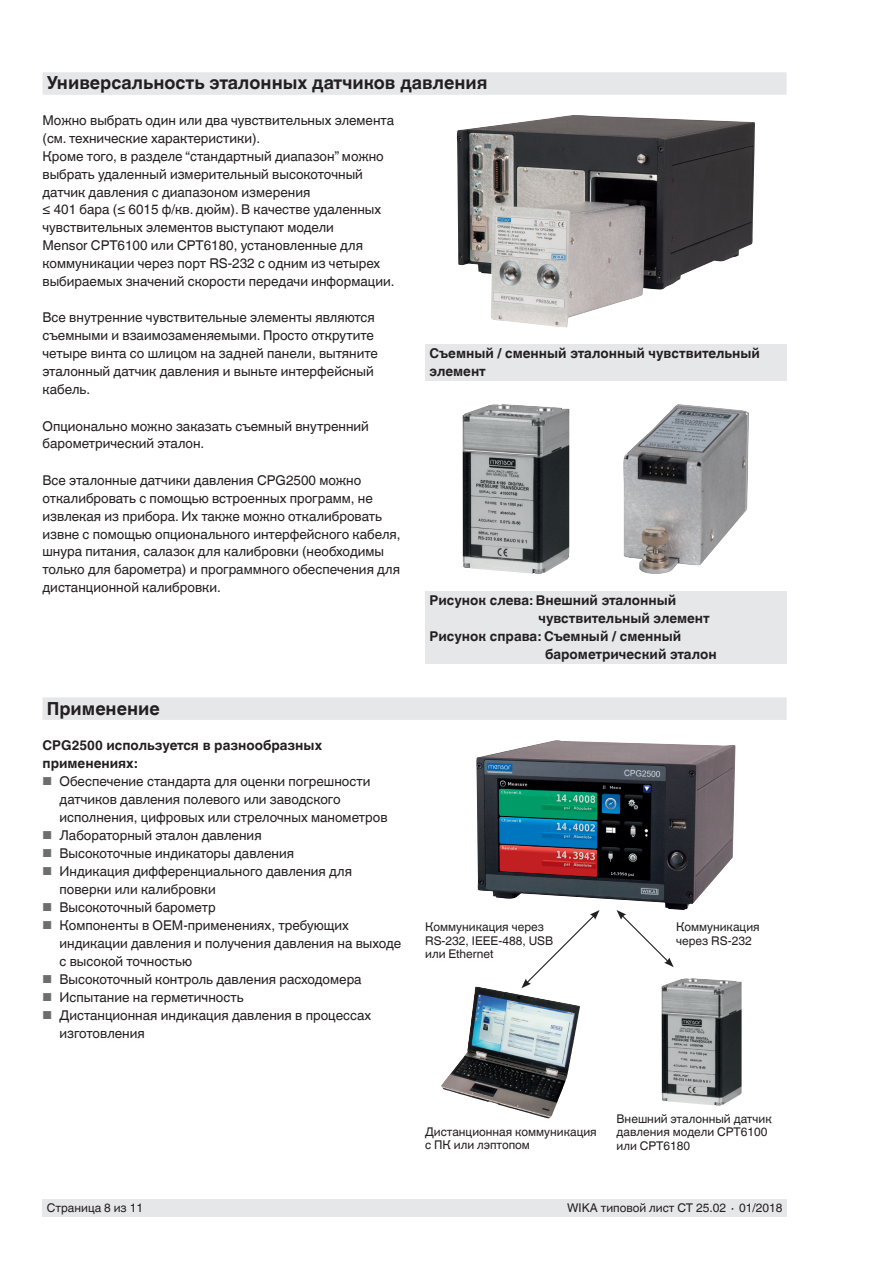
<style>
.page{position:relative;width:893px;height:1263px;background:#fff}
.page>*{position:absolute;margin:0;border:0;box-sizing:border-box;transform-origin:0 0}
.t1{font:700 18px "Helvetica World";color:#231f20}
.t2{font:13.5px/18px "Helvetica World";color:#231f20}
.t3{font:700 13.5px/18px "Helvetica World";color:#231f20}
.t4{font:12px/13.5px "Helvetica World";color:#231f20}
.s1{font-size:11.55px;color:#6c6d70}
</style>
<div class="page">
<div style="left:43px;top:1199px;width:744px;height:17px;background:#e6e7e9"></div>
<img style="left:441px;top:986px;width:35px;height:109px">
<svg style="left:617px;top:910px;width:57px;height:57px"></svg>
<svg style="left:521px;top:910px;width:79px;height:78px"></svg>
<div style="left:43px;top:72px;width:744px;height:23px;background:#e6e7e9"></div>
<div style="left:425px;top:344px;width:362px;height:37px;background:#e6e7e9"></div>
<img style="left:457px;top:115px;width:298px;height:213px">
<div style="left:425px;top:591px;width:362px;height:72px;background:#e6e7e9"></div>
<img style="left:463px;top:404px;width:106px;height:170px">
<img style="left:623px;top:404px;width:126px;height:170px">
<img style="left:476px;top:740px;width:259px;height:170px">
<img style="left:662px;top:978px;width:80px;height:128px">
<div style="left:43px;top:697px;width:744px;height:23px;background:#e6e7e9"></div>
<h1 class="t1" style="left:47px;top:73px;width:442px">Универсальность эталонных датчиков давления</h1>
<p class="t2" style="left:43px;top:111px;width:353px">Можно выбрать один или два чувствительных элемента (см. технические характеристики).<br>Кроме того, в разделе “стандартный диапазон” можно выбрать удаленный измерительный высокоточный датчик давления с диапазоном измерения<br>≤ 401 бара (≤ 6015 ф/кв. дюйм). В качестве удаленных чувствительных элементов выступают модели<br>Mensor CPT6100 или CPT6180, установленные для коммуникации через порт RS-232 с одним из четырех выбираемых значений скорости передачи информации.</p>
<p class="t2" style="left:43px;top:309px;width:337px">Все внутренние чувствительные элементы являются съемными и взаимозаменяемыми. Просто открутите четыре винта со шлицом на задней панели, вытяните эталонный датчик давления и выньте интерфейсный кабель.</p>
<p class="t2" style="left:43px;top:417px;width:328px">Опционально можно заказать съемный внутренний барометрический эталон.</p>
<p class="t2" style="left:43px;top:471px;width:360px">Все эталонные датчики давления CPG2500 можно откалибровать с помощью встроенных программ, не извлекая из прибора. Их также можно откалибровать извне с помощью опционального интерфейсного кабеля, шнура питания, салазок для калибровки (необходимы только для барометра) и программного обеспечения для дистанционной калибровки.</p>
<h1 class="t1" style="left:47px;top:698px;width:114px">Применение</h1>
<p class="t3" style="left:43px;top:736px;width:281px">CPG2500 используется в разнообразных применениях:</p>
<p class="t2" style="left:60px;top:772px;width:330px;text-indent:-17px"><span class="s1">■</span> Обеспечение стандарта для оценки погрешности датчиков давления полевого или заводского исполнения, цифровых или стрелочных манометров</p>
<p class="t2" style="left:43px;top:826px;width:221px"><span class="s1">■</span> Лабораторный эталон давления</p>
<p class="t2" style="left:43px;top:844px;width:253px"><span class="s1">■</span> Высокоточные индикаторы давления</p>
<p class="t2" style="left:60px;top:862px;width:294px;text-indent:-17px"><span class="s1">■</span> Индикация дифференциального давления для поверки или калибровки</p>
<p class="t2" style="left:43px;top:898px;width:175px"><span class="s1">■</span> Высокоточный барометр</p>
<p class="t2" style="left:60px;top:916px;width:343px;text-indent:-17px"><span class="s1">■</span> Компоненты в OEM-применениях, требующих индикации давления и получения давления на выходе с высокой точностью</p>
<p class="t2" style="left:43px;top:970px;width:321px"><span class="s1">■</span> Высокоточный контроль давления расходомера</p>
<p class="t2" style="left:43px;top:988px;width:203px"><span class="s1">■</span> Испытание на герметичность</p>
<p class="t2" style="left:60px;top:1006px;width:313px;text-indent:-17px"><span class="s1">■</span> Дистанционная индикация давления в процессах изготовления</p>
<p class="t3" style="left:429px;top:345px;width:332px">Съемный / сменный эталонный чувствительный элемент</p>
<p class="t3" style="left:429px;top:591px;width:248px">Рисунок слева: Внешний эталонный</p>
<p class="t3" style="left:538px;top:609px;width:173px">чувствительный элемент</p>
<p class="t3" style="left:429px;top:627px;width:253px">Рисунок справа: Съемный / сменный</p>
<p class="t3" style="left:545px;top:645px;width:173px">барометрический эталон</p>
<p class="t4" style="left:425px;top:920px;width:130px">Коммуникация через<br>RS-232, IEEE-488, USB или Ethernet</p>
<p class="t4" style="left:676px;top:920px;width:85px">Коммуникация через RS-232</p>
<p class="t4" style="left:425px;top:1124px;width:173px">Дистанционная коммуникация с ПК или лэптопом</p>
<p class="t4" style="left:617px;top:1112px;width:157px">Внешний эталонный датчик давления модели CPT6100 или CPT6180</p>
<p class="t4" style="left:47px;top:1201px;width:98px">Страница 8 из 11</p>
<p class="t4" style="left:567px;top:1201px;width:217px">WIKA типовой лист CT 25.02 ∙ 01/2018</p>
</div>
